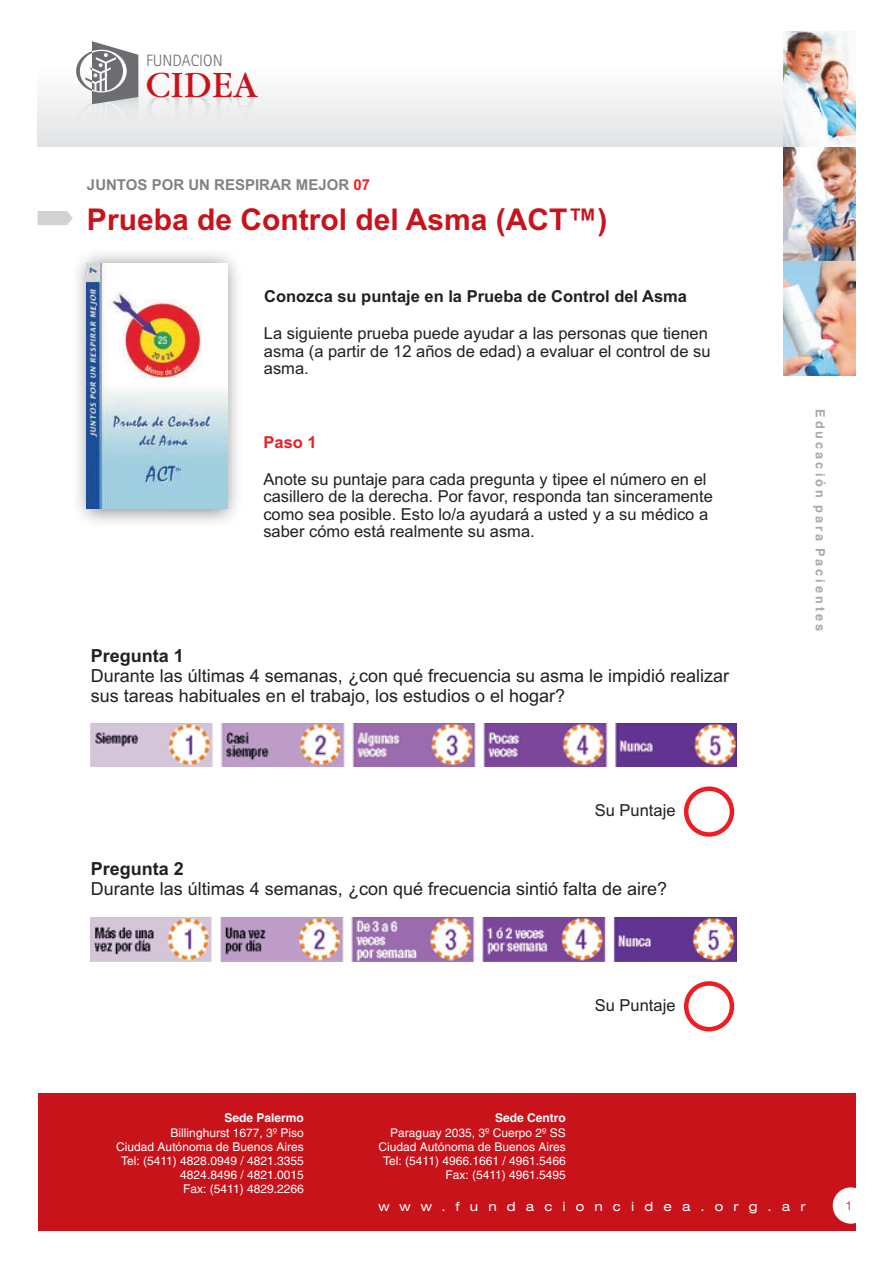
<style>
.page{position:relative;width:893px;height:1263px;background:#fff}
.page>*{position:absolute;margin:0;border:0;box-sizing:border-box;transform-origin:0 0}
.t1{font:36px "Garamond Itc T";color:#c8131b}
.t2{font:700 30px "Arial";color:#c8131b}
.t3{font:18px/20.1px "Arial";color:#231f20}
.t4{font:700 18px "Arial";color:#231f20}
.t5{font:16.5px/17.5px "Arial";color:#231f20}
.t6{font:700 16.5px "Arial";color:#231f20}
.t7{font:300 16.5px "BB Rotis Sans Serif";color:#6c6d70}
.t8{font:700 16.5px "Arial";color:#ee1d23}
.t9{font:700 15px "Arial";color:#808285}
.t10{font:expanded 12.75px "Swiss 721 BT";letter-spacing:.795em;color:#fff}
.t11{font:700 12.75px "Switzerland";letter-spacing:.24em;color:#a8a9ad}
.t12{font:12px/14.1px "Switzerland";color:#fff;text-align:right}
.t13{font:700 12px "Switzerland";color:#fff}
.t14{font:300 expanded 12px "Swiss 721 BT";color:#c8131b}
.s1{color:#ee1d23}
</style>
<div class="page">
<img style="left:91px;top:918px;width:645px;height:44px">
<img style="left:78px;top:254px;width:159px;height:268px">
<div style="left:38px;top:66px;width:817px;height:80px;background:linear-gradient(to bottom,#fefefe,#e2e3e5)"></div>
<img style="left:76px;top:94px;width:93px;height:29px">
<svg style="left:76px;top:41px;width:62px;height:63px"></svg>
<div style="left:38px;top:1093px;width:817px;height:138px;background:#c8131b"></div>
<div style="left:833px;top:1187px;width:36px;height:37px;background:#fff;border-radius:50%"></div>
<img style="left:784px;top:32px;width:71px;height:344px">
<svg style="left:38px;top:211px;width:35px;height:14px"></svg>
<img style="left:87px;top:263px;width:140px;height:246px">
<img style="left:91px;top:723px;width:645px;height:44px">
<div style="left:684px;top:786px;width:50px;height:51px;border:4px solid #ee1d23;border-radius:50%"></div>
<div style="left:684px;top:981px;width:50px;height:50px;border:4px solid #ee1d23;border-radius:50%"></div>
<p class="t7" style="left:146px;top:53px;width:78px">FUNDACION</p>
<h1 class="t1" style="left:145px;top:64px;width:113px">CIDEA</h1>
<p class="t9" style="left:87px;top:179px;width:285px">JUNTOS POR UN RESPIRAR MEJOR <span class="s1">07</span></p>
<h2 class="t2" style="left:87px;top:208px;width:522px">Prueba de Control del Asma (ACT™)</h2>
<p class="t6" style="left:264px;top:290px;width:424px">Conozca su puntaje en la Prueba de Control del Asma</p>
<p class="t5" style="left:264px;top:326px;width:448px">La siguiente prueba puede ayudar a las personas que tienen asma (a partir de 12 años de edad) a evaluar el control de su asma.</p>
<p class="t8" style="left:264px;top:436px;width:55px">Paso 1</p>
<p class="t5" style="left:263px;top:472px;width:451px">Anote su puntaje para cada pregunta y tipee el número en el casillero de la derecha. Por favor, responda tan sinceramente como sea posible. Esto lo/a ayudará a usted y a su médico a saber cómo está realmente su asma.</p>
<p class="t4" style="left:91px;top:649px;width:95px">Pregunta 1</p>
<p class="t3" style="left:91px;top:667px;width:640px">Durante las últimas 4 semanas, ¿con qué frecuencia su asma le impidió realizar sus tareas habituales en el trabajo, los estudios o el hogar?</p>
<p class="t5" style="left:595px;top:803px;width:82px">Su Puntaje</p>
<p class="t4" style="left:91px;top:862px;width:95px">Pregunta 2</p>
<p class="t3" style="left:91px;top:880px;width:578px">Durante las últimas 4 semanas, ¿con qué frecuencia sintió falta de aire?</p>
<p class="t5" style="left:595px;top:997px;width:82px">Su Puntaje</p>
<p class="t11" style="left:828px;top:409px;width:224px;rotate:90deg">Educación para Pacientes</p>
<p class="t13" style="left:224px;top:1111px;width:81px">Sede Palermo</p>
<p class="t12" style="left:116px;top:1127px;width:189px">Billinghurst 1677, 3º Piso<br>Ciudad Autónoma de Buenos Aires<br>Tel: (5411) 4828.0949 / 4821.3355<br>4824.8496 / 4821.0015<br>Fax: (5411) 4829.2266</p>
<p class="t13" style="left:495px;top:1111px;width:72px">Sede Centro</p>
<p class="t12" style="left:378px;top:1127px;width:189px">Paraguay 2035, 3º Cuerpo 2º SS<br>Ciudad Autónoma de Buenos Aires<br>Tel: (5411) 4966.1661 / 4961.5466<br>Fax: (5411) 4961.5495</p>
<p class="t10" style="left:378px;top:1201px;width:429px">www.fundacioncidea.org.ar</p>
<p class="t14" style="left:845px;top:1201px;width:9px">1</p>
</div>
